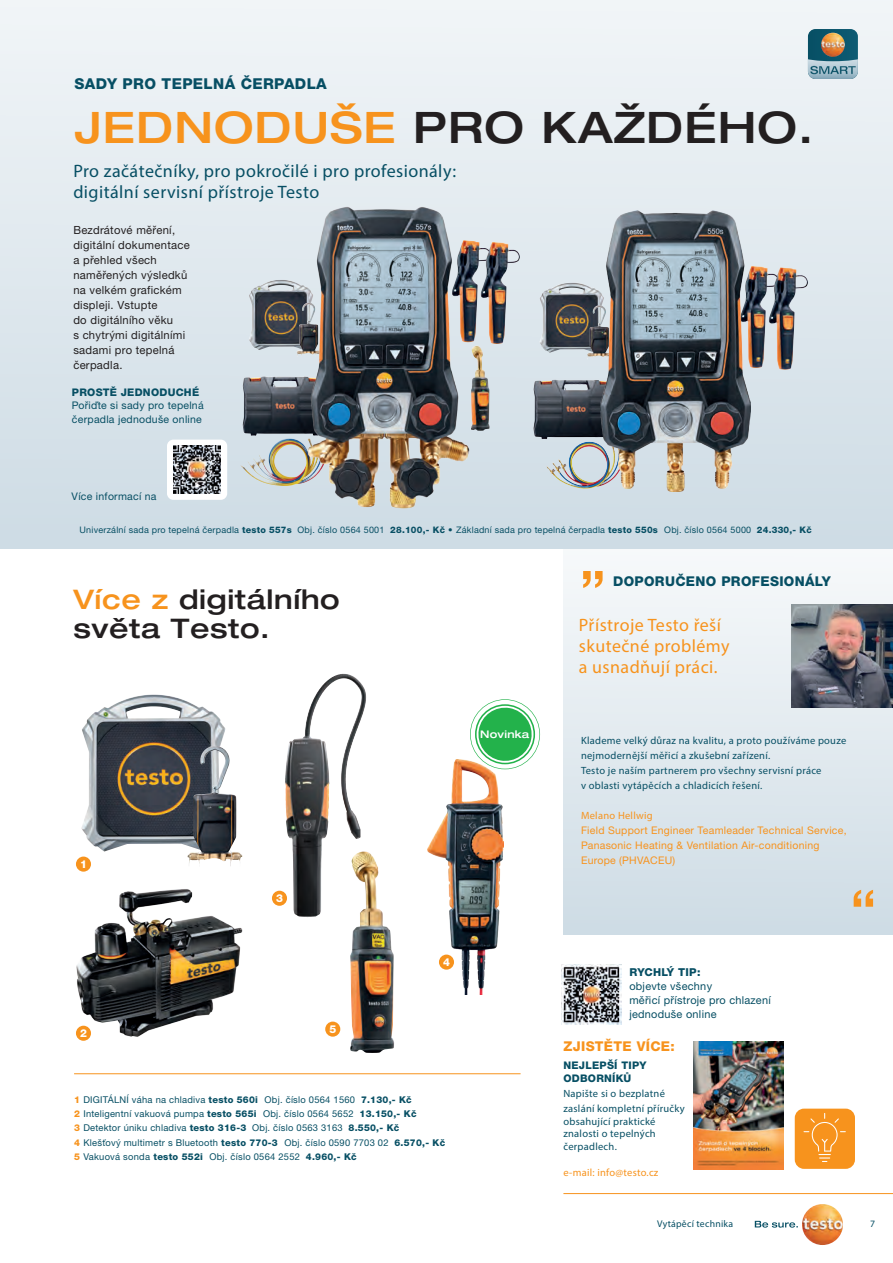
<style>
.page{position:relative;width:893px;height:1263px;background:#fff}
.page>*{position:absolute;margin:0;border:0;box-sizing:border-box;transform-origin:0 0}
.t1{font:500 expanded 43.5px "Helvetica Neue LTW1 G";letter-spacing:.025em;color:#231f20}
.t2{font:500 expanded 27px/28.5px "Helvetica Neue LTW1 G";letter-spacing:.025em;color:#231f20}
.t3{font:18px/21px "Myriad Pro";letter-spacing:.025em;color:#074f64}
.t4{font:18px/20.7px "Myriad Pro";letter-spacing:.025em;color:#f7931d}
.t5{font:800 15px "Helvetica Neue LTW1 G";letter-spacing:.025em;color:#074f64}
.t6{font:800 13.5px "Helvetica Neue LTW1 G";letter-spacing:.025em;color:#074f64}
.t7{font:800 13.5px "Helvetica Neue LTW1 G";letter-spacing:.025em;color:#f7931d}
.t8{font:11.25px/15px "Helvetica Neue LTW1 G";letter-spacing:.025em;color:#231f20}
.t9{font:10.95px/14.1px "Helvetica Neue LTW1 G";letter-spacing:.025em;color:#074f64}
.t10{font:800 10.95px "Helvetica Neue LTW1 G";letter-spacing:.025em;color:#074f64}
.t11{font:800 10.95px "Helvetica Neue LTW1 G";color:#fff}
.t12{font:10.5px/15px "Myriad Pro";letter-spacing:.025em;color:#074f64}
.t13{font:10.5px/15px "Helvetica Neue LTW1 G";letter-spacing:.025em;color:#f7931d}
.t14{font:10.5px/13.5px "Helvetica Neue LTW1 G";letter-spacing:.025em;color:#074f64}
.t15{font:800 10.5px/12.8px "Helvetica Neue LTW1 G";letter-spacing:.025em;color:#074f64}
.t16{font:10.5px "Myriad Pro";letter-spacing:.025em;color:#f7931d}
.t17{font:500 expanded 10.5px "Helvetica Neue LTW1 G";letter-spacing:.025em;color:#fff}
.t18{font:9.75px "Myriad Pro";letter-spacing:.025em;color:#074f64}
.t19{font:9.3px/14.1px "Helvetica Neue LTW1 G";letter-spacing:.025em;color:#074f64}
.t20{font:9px "Helvetica Neue LTW1 G";letter-spacing:.025em;color:#074f64}
.s1{color:#f7931d}
.s2{font-weight:800}
.s3{font-weight:800;color:#f7931d}
</style>
<div class="page">
<div style="left:563px;top:549px;width:330px;height:385px;background:linear-gradient(to bottom,#f7f9fa,#cedce5)"></div>
<hr style="left:563px;top:1193px;width:330px;height:1px;background:#f7931d">
<svg style="left:755px;top:1221px;width:43px;height:6px"></svg>
<img style="left:802px;top:1204px;width:41px;height:41px;border-radius:21px">
<img style="left:309px;top:674px;width:36px;height:36px">
<svg style="left:854px;top:890px;width:19px;height:17px"></svg>
<svg style="left:583px;top:571px;width:20px;height:17px"></svg>
<img style="left:81px;top:695px;width:146px;height:144px">
<img style="left:190px;top:746px;width:35px;height:93px">
<img style="left:76px;top:839px;width:199px;height:202px">
<img style="left:427px;top:759px;width:76px;height:235px">
<img style="left:350px;top:852px;width:44px;height:201px">
<div style="left:76px;top:856px;width:15px;height:16px;background:#f7931d;border-radius:50%"></div>
<div style="left:272px;top:891px;width:15px;height:15px;background:#f7931d;border-radius:50%"></div>
<div style="left:325px;top:1021px;width:15px;height:16px;background:#f7931d;border-radius:50%"></div>
<div style="left:439px;top:954px;width:15px;height:16px;background:#f7931d;border-radius:50%"></div>
<div style="left:76px;top:1026px;width:15px;height:15px;background:#f7931d;border-radius:50%"></div>
<div style="left:0;top:0;width:893px;height:549px;background:linear-gradient(to bottom,#f1f5f8,#cddbe4)"></div>
<svg style="left:808px;top:29px;width:50px;height:50px;background:#658588"></svg>
<img style="left:751px;top:266px;width:28px;height:102px">
<img style="left:769px;top:267px;width:39px;height:103px">
<img style="left:533px;top:380px;width:67px;height:59px">
<img style="left:552px;top:442px;width:37px;height:38px">
<img style="left:489px;top:242px;width:31px;height:102px">
<img style="left:243px;top:376px;width:42px;height:60px">
<img style="left:251px;top:437px;width:34px;height:37px">
<img style="left:539px;top:282px;width:61px;height:71px">
<img style="left:588px;top:305px;width:12px;height:49px">
<img style="left:249px;top:280px;width:36px;height:70px">
<img style="left:489px;top:346px;width:1px;height:85px">
<img style="left:791px;top:605px;width:102px;height:103px">
<img style="left:0;top:0;width:1px;height:549px">
<img style="left:600px;top:210px;width:151px;height:281px">
<img style="left:285px;top:175px;width:204px;height:344px">
<img style="left:693px;top:1041px;width:90px;height:128px">
<img style="left:561px;top:965px;width:60px;height:60px">
<div style="left:167px;top:440px;width:60px;height:60px;background:#fff;border-radius:6px"></div>
<img style="left:173px;top:446px;width:48px;height:47px">
<div style="left:795px;top:1108px;width:60px;height:61px;background:#f7931d;border-radius:9px"></div>
<svg style="left:803px;top:1113px;width:43px;height:49px"></svg>
<svg style="left:470px;top:699px;width:70px;height:70px"></svg>
<hr style="left:74px;top:1073px;width:447px;height:1px;background:#f7931d">
<h3 class="t5" style="left:74px;top:74px;width:254px">SADY PRO TEPELNÁ ČERPADLA</h3>
<h1 class="t1" style="left:74px;top:100px;width:740px"><span class="s1">JEDNODUŠE</span> PRO KAŽDÉHO.</h1>
<h3 class="t3" style="left:73px;top:160px;width:384px">Pro začátečníky, pro pokročilé i pro profesionály: digitální servisní přístroje Testo</h3>
<p class="t8" style="left:73px;top:222px;width:118px">Bezdrátové měření, digitální dokumentace a přehled všech naměřených výsledků na velkém grafickém displeji. Vstupte<br>do digitálního věku<br>s chytrými digitálními sadami pro tepelná čerpadla.</p>
<p class="t15" style="left:72px;top:386px;width:129px">PROSTĚ JEDNODUCHÉ</p>
<p class="t14" style="left:72px;top:399px;width:133px">Pořiďte si sady pro tepelná čerpadla jednoduše online</p>
<p class="t14" style="left:72px;top:489px;width:86px">Více informací na</p>
<p class="t20" style="left:80px;top:524px;width:734px">Univerzální sada pro tepelná čerpadla <span class="s2">testo 557s</span> Obj. číslo 0564 5001 <span class="s2">28.100,- Kč •</span> Základní sada pro tepelná čerpadla <span class="s2">testo 550s</span> Obj. číslo 0564 5000 <span class="s2">24.330,- Kč</span></p>
<h2 class="t2" style="left:73px;top:584px;width:268px"><span class="s1">Více z</span> digitálního světa Testo.</h2>
<p class="t17" style="left:480px;top:728px;width:51px">Novinka</p>
<p class="t11" style="left:80px;top:857px;width:8px">1</p>
<p class="t11" style="left:80px;top:1027px;width:8px">2</p>
<p class="t11" style="left:276px;top:892px;width:8px">3</p>
<p class="t11" style="left:329px;top:1022px;width:8px">5</p>
<p class="t11" style="left:443px;top:955px;width:8px">4</p>
<p class="t19" style="left:74px;top:1093px;width:373px"><span class="s3">1</span> DIGITÁLNÍ váha na chladiva <span class="s2">testo 560i</span> Obj. číslo 0564 1560 <span class="s2">7.130,- Kč<br></span><span class="s3">2</span> Inteligentní vakuová pumpa <span class="s2">testo 565i</span> Obj. číslo 0564 5652 <span class="s2">13.150,- Kč<br></span><span class="s3">3</span> Detektor úniku chladiva <span class="s2">testo 316-3</span> Obj. číslo 0563 3163 <span class="s2">8.550,- Kč<br></span><span class="s3">4</span> Klešťový multimetr s Bluetooth <span class="s2">testo 770-3</span> Obj. číslo 0590 7703 02 <span class="s2">6.570,- Kč </span><span class="s3">5</span> Vakuová sonda <span class="s2">testo 552i</span> Obj. číslo 0564 2552 <span class="s2">4.960,- Kč</span></p>
<h3 class="t6" style="left:613px;top:573px;width:219px">DOPORUČENO PROFESIONÁLY</h3>
<h3 class="t4" style="left:579px;top:614px;width:152px">Přístroje Testo řeší skutečné problémy a usnadňují práci.</h3>
<p class="t12" style="left:581px;top:733px;width:267px">Klademe velký důraz na kvalitu, a proto používáme pouze nejmodernější měřicí a zkušební zařízení.<br>Testo je naším partnerem pro všechny servisní práce<br>v oblasti vytápěcích a chladicích řešení.</p>
<p class="t16" style="left:581px;top:809px;width:73px">Melano Hellwig</p>
<p class="t13" style="left:581px;top:823px;width:267px">Field Support Engineer Teamleader Technical Service,<br>Panasonic Heating &amp; Ventilation Air-conditioning<br>Europe (PHVACEU)</p>
<p class="t10" style="left:629px;top:965px;width:73px">RYCHLÝ TIP:</p>
<p class="t9" style="left:629px;top:979px;width:143px">objevte všechny<br>měřicí přístroje pro chlazení jednoduše online</p>
<h3 class="t7" style="left:563px;top:1038px;width:113px">ZJISTĚTE VÍCE:</h3>
<p class="t15" style="left:563px;top:1059px;width:84px">NEJLEPŠÍ TIPY<br>ODBORNÍKŮ</p>
<p class="t12" style="left:563px;top:1086px;width:123px">Napište si o bezplatné zaslání kompletní příručky</p>
<p class="t12" style="left:563px;top:1114px;width:94px;line-height:12.8px;text-align:justify">obsahující praktické znalosti o tepelných čerpadlech.</p>
<p class="t16" style="left:563px;top:1166px;width:97px">e-mail: info@testo.cz</p>
<p class="t18" style="left:657px;top:1218px;width:77px">Vytápěcí technika</p>
<p class="t18" style="left:870px;top:1218px;width:7px">7</p>
</div>
